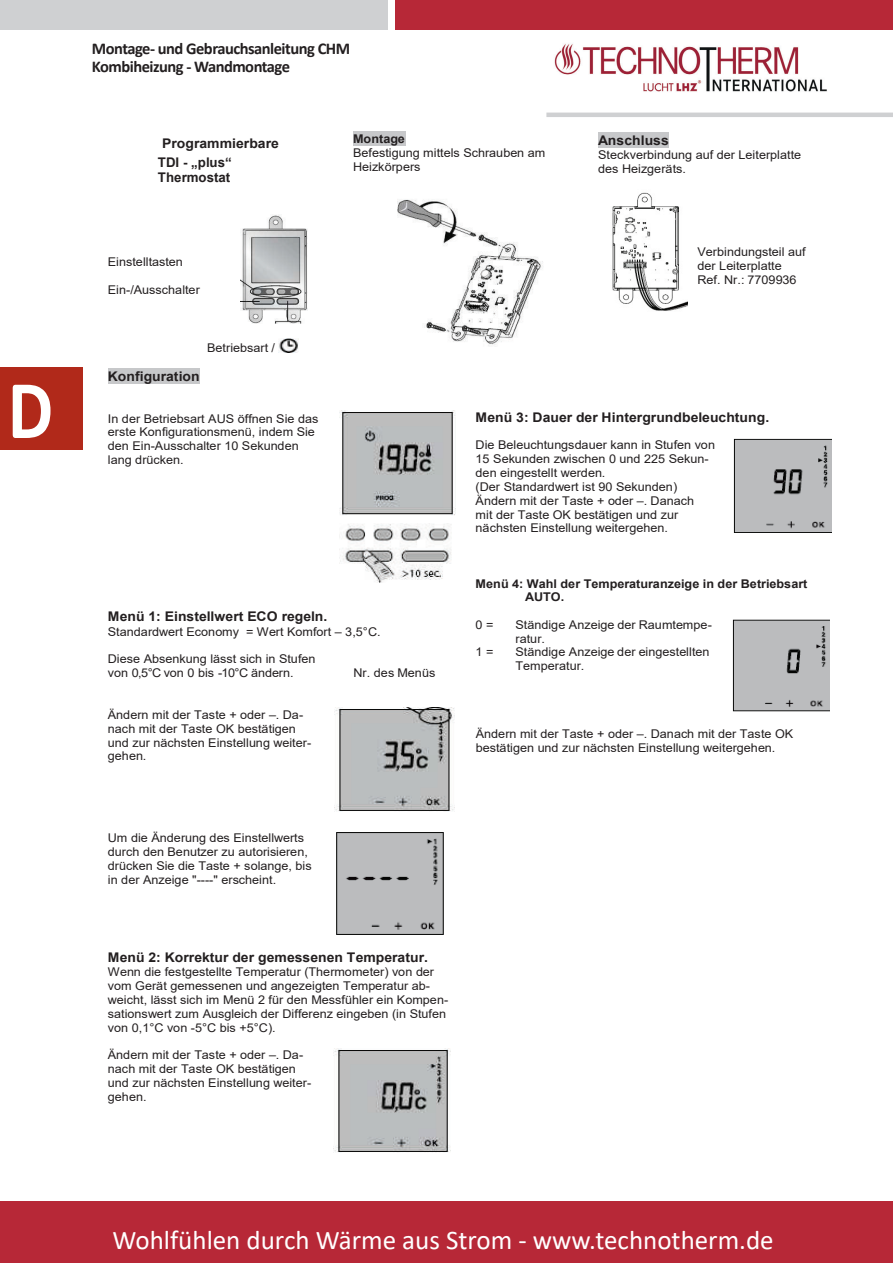
<style>
.page{position:relative;width:893px;height:1263px;background:#fff}
.page>*{position:absolute;margin:0;border:0;box-sizing:border-box;transform-origin:0 0}
.t1{font:700 84.3px "Calibri";color:#fff;scale:.85 1}
.t2{font:27px "Calibri";color:#fff}
.t3{font:700 16.5px/18px "Calibri";letter-spacing:-.03em;color:#231f20}
.t4{font:700 13.35px/19px "Arial";color:#231f20;scale:1.05 1}
.t5{font:700 13.35px "Arial";color:#231f20}
.t6{font:12px/13.8px "Arial";letter-spacing:.005em;color:#231f20;scale:1.05 1}
.t7{font:700 12px/13.8px "Arial";color:#231f20;scale:1.05 1}
</style>
<div class="page">
<img style="left:554px;top:44px;width:273px;height:48px">
<div style="left:0;top:1201px;width:873px;height:62px;background:#b72837"></div>
<div style="left:396px;top:0;width:497px;height:30px;background:#b72837"></div>
<div style="left:0;top:0;width:387px;height:30px;background:#cfd0d2"></div>
<hr style="left:546px;top:113px;width:347px;height:4px;background:#cfd0d2">
<svg style="left:873px;top:1201px;width:20px;height:62px"></svg>
<div style="left:0;top:367px;width:83px;height:83px;background:#b1291a"></div>
<div style="left:108px;top:368px;width:92px;height:16px;background:#c7c8ca"></div>
<div style="left:353px;top:131px;width:52px;height:15px;background:#c7c8ca"></div>
<div style="left:598px;top:132px;width:71px;height:16px;background:#c7c8ca"></div>
<img style="left:279px;top:338px;width:19px;height:14px">
<img style="left:334px;top:708px;width:121px;height:104px">
<img style="left:336px;top:832px;width:108px;height:103px">
<img style="left:334px;top:1048px;width:116px;height:105px">
<img style="left:733px;top:438px;width:98px;height:94px">
<img style="left:732px;top:619px;width:98px;height:93px">
<img style="left:241px;top:215px;width:67px;height:109px">
<img style="left:397px;top:199px;width:146px;height:147px">
<img style="left:612px;top:192px;width:75px;height:119px">
<img style="left:339px;top:410px;width:117px;height:172px">
<h1 class="t1" style="left:8px;top:350px;width:55px">D</h1>
<h3 class="t3" style="left:92px;top:39px;width:260px">Montage- und Gebrauchsanleitung CHM<br>Kombiheizung - Wandmontage</h3>
<p class="t4" style="left:158px;top:134px;width:117px;text-indent:4px">Programmierbare<br>TDI - „plus“</p>
<p class="t5" style="left:158px;top:168px;width:74px">Thermostat</p>
<p class="t6" style="left:108px;top:255px;width:73px">Einstelltasten</p>
<p class="t6" style="left:108px;top:283px;width:89px">Ein-/Ausschalter</p>
<p class="t4" style="left:108px;top:366px;width:89px">Konfiguration</p>
<p class="t6" style="left:207px;top:341px;width:66px">Betriebsart /</p>
<p class="t7" style="left:353px;top:132px;width:51px">Montage</p>
<p class="t6" style="left:353px;top:146px;width:185px">Befestigung mittels Schrauben am<br>Heizkörpers</p>
<p class="t4" style="left:598px;top:130px;width:69px">Anschluss</p>
<p class="t6" style="left:598px;top:148px;width:195px">Steckverbindung auf der Leiterplatte des Heizgeräts.</p>
<p class="t6" style="left:697px;top:245px;width:105px">Verbindungsteil auf der Leiterplatte<br>Ref. Nr.: 7709936</p>
<p class="t6" style="left:108px;top:411px;width:202px">In der Betriebsart AUS öffnen Sie das erste Konfigurationsmenü, indem Sie den Ein-Ausschalter 10 Sekunden lang drücken.</p>
<p class="t4" style="left:476px;top:407px;width:281px">Menü 3: Dauer der Hintergrundbeleuchtung.</p>
<p class="t6" style="left:476px;top:438px;width:230px">Die Beleuchtungsdauer kann in Stufen von 15 Sekunden zwischen 0 und 225 Sekun&shy;den eingestellt werden.<br>(Der Standardwert ist 90 Sekunden)<br>Ändern mit der Taste + oder –. Danach<br>mit der Taste OK bestätigen und zur nächsten Einstellung weitergehen.</p>
<p class="t4" style="left:108px;top:607px;width:211px">Menü 1: Einstellwert ECO regeln.</p>
<p class="t6" style="left:108px;top:624px;width:261px">Standardwert Economy = Wert Komfort – 3,5°C.</p>
<p class="t6" style="left:108px;top:652px;width:199px">Diese Absenkung lässt sich in Stufen von 0,5°C von 0 bis -10°C ändern.</p>
<p class="t6" style="left:354px;top:666px;width:79px">Nr. des Menüs</p>
<p class="t6" style="left:108px;top:708px;width:195px">Ändern mit der Taste + oder –. Da&shy;nach mit der Taste OK bestätigen und zur nächsten Einstellung weiter&shy;gehen.</p>
<p class="t6" style="left:108px;top:831px;width:196px">Um die Änderung des Einstellwerts durch den Benutzer zu autorisieren, drücken Sie die Taste + solange, bis in der Anzeige "----" erscheint.</p>
<p class="t4" style="left:108px;top:948px;width:306px">Menü 2: Korrektur der gemessenen Temperatur.</p>
<p class="t6" style="left:108px;top:965px;width:326px">Wenn die festgestellte Temperatur (Thermometer) von der vom Gerät gemessenen und angezeigten Temperatur ab&shy;weicht, lässt sich im Menü 2 für den Messfühler ein Kompen&shy;sationswert zum Ausgleich der Differenz eingeben (in Stufen von 0,1°C von -5°C bis +5°C).</p>
<p class="t6" style="left:108px;top:1048px;width:195px">Ändern mit der Taste + oder –. Da&shy;nach mit der Taste OK bestätigen und zur nächsten Einstellung weiter&shy;gehen.</p>
<p class="t7" style="left:525px;top:576px;width:270px;text-indent:-50px">Menü 4: Wahl der Temperaturanzeige in der Betriebsart<br>AUTO.</p>
<p class="t6" style="left:476px;top:618px;width:19px">0 =</p>
<p class="t6" style="left:515px;top:618px;width:189px">Ständige Anzeige der Raumtempe&shy;ratur.</p>
<p class="t6" style="left:476px;top:645px;width:19px">1 =</p>
<p class="t6" style="left:515px;top:645px;width:186px">Ständige Anzeige der eingestellten<br>Temperatur.</p>
<p class="t6" style="left:476px;top:727px;width:304px">Ändern mit der Taste + oder –. Danach mit der Taste OK bestätigen und zur nächsten Einstellung weitergehen.</p>
<h2 class="t2" style="left:113px;top:1221px;width:663px">Wohlfühlen durch Wärme aus Strom - www.technotherm.de</h2>
</div>
